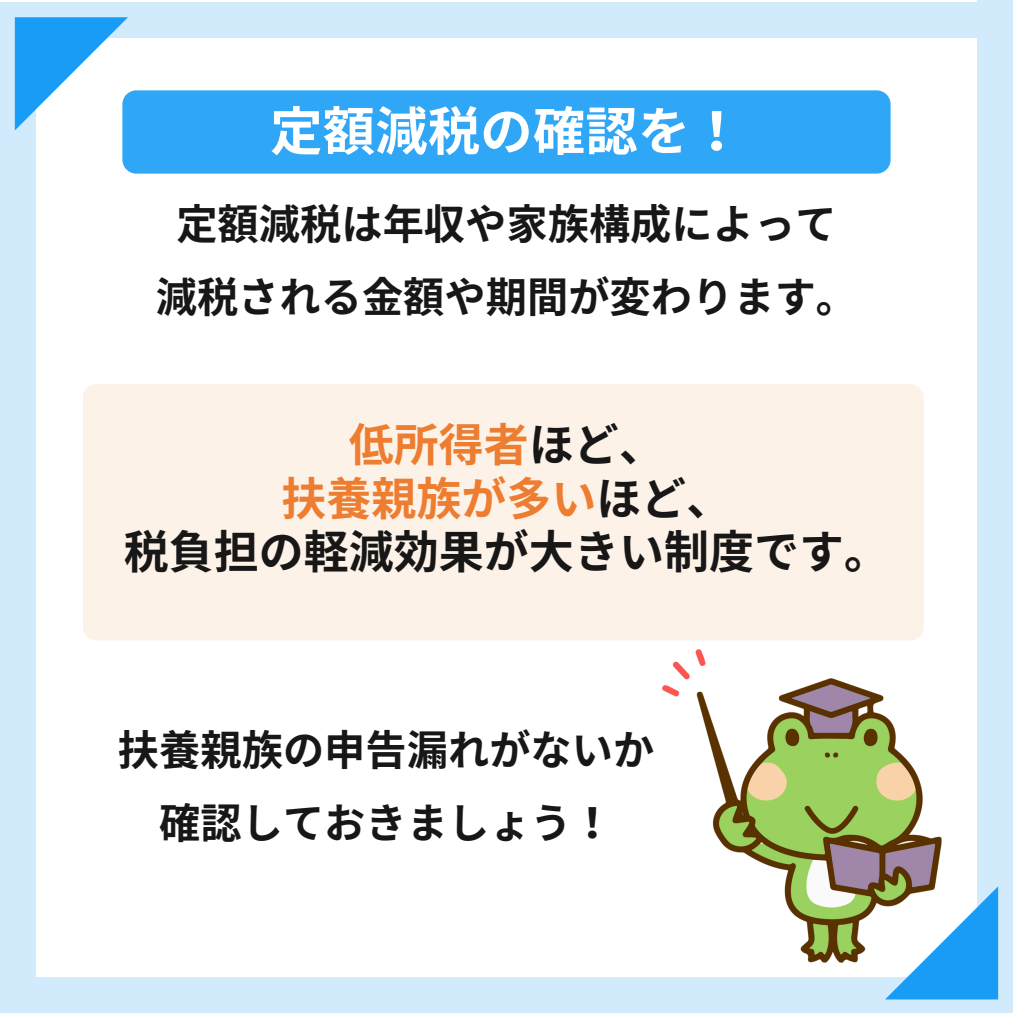
<style>
.page{position:relative;width:1013px;height:1013px;background:#fff}
.page>*{position:absolute;margin:0;border:0;box-sizing:border-box;transform-origin:0 0}
.t1{font:700 52.5px "Noto Sans CJ Ksc";color:#fff}
.t2{font:700 45px "Noto Sans CJ Ksc";color:#ed7d31}
.t3{font:700 45px "Noto Sans CJ Ksc";color:#181717}
.t4{font:700 41.25px "Noto Sans CJ Ksc";color:#181717}
.s1{color:#181717}
</style>
<div class="page">
<div style="left:83px;top:384px;width:840px;height:256px;background:#fdf2e7;border-radius:13px"></div>
<div style="left:122px;top:90px;width:768px;height:84px;background:#2fa6f6"></div>
<div style="left:0;top:977px;width:1012px;height:35px;background:#d1ebfd"></div>
<div style="left:977px;top:0;width:35px;height:1012px;background:#d1ebfd"></div>
<div style="left:0;top:2px;width:1012px;height:35px;background:#d1ebfd"></div>
<div style="left:0;top:2px;width:36px;height:1010px;background:#d1ebfd"></div>
<svg style="left:15px;top:17px;width:113px;height:113px"></svg>
<svg style="left:885px;top:886px;width:113px;height:113px"></svg>
<img style="left:662px;top:649px;width:279px;height:313px">
<p class="t1" style="left:270px;top:89px;width:432px">定額減税の確認を！</p>
<p class="t4" style="left:176px;top:191px;width:661px">定額減税は年収や家族構成によって</p>
<p class="t4" style="left:156px;top:264px;width:703px">減税される金額や期間が変わります。</p>
<p class="t2" style="left:349px;top:409px;width:317px">低所得者<span class="s1">ほど、</span></p>
<h1 class="t2" style="left:281px;top:462px;width:452px">扶養親族が多い<span class="s1">ほど、</span></h1>
<p class="t3" style="left:124px;top:516px;width:767px">税負担の軽減効果が大きい制度です。</p>
<p class="t4" style="left:118px;top:717px;width:538px">扶養親族の申告漏れがないか</p>
<p class="t4" style="left:159px;top:790px;width:423px">確認しておきましょう！</p>
</div>
